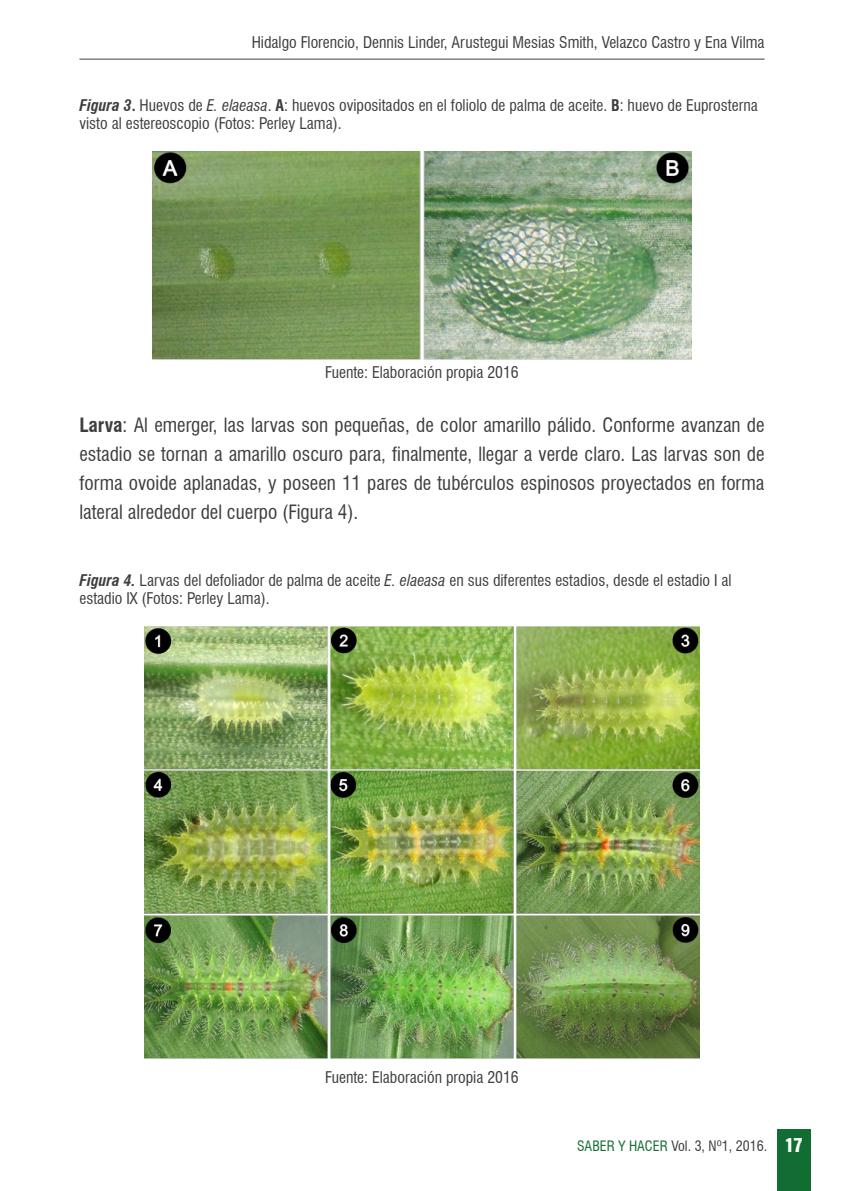
<style>
.page{position:relative;width:844px;height:1191px;background:#fff}
.page>*{position:absolute;margin:0;border:0;box-sizing:border-box;transform-origin:0 0}
.Cuerpo_de_texto{font:condensed 19.25px/28.9px "Swiss 721 BT";color:#3e3e3f;text-align:justify}
.Figura{font:condensed 15.75px/18px "Swiss 721 BT";color:#3e3e3f}
.fuente{font:condensed 15.75px "Swiss 721 BT";color:#3e3e3f}
.t1{font:condensed 14px "Swiss 721 BT";color:#3e3e3f}
.s1{font-weight:700;font-style:italic}
.s2{font-weight:700}
.s3{font-style:italic}
.s4{color:#126d33}
.s5{font-family:"Swiss 921 BT Regular A";font-stretch:normal;font-size:17.5px;color:#fff}
</style>
<div class="page">
<div style="left:776px;top:1129px;width:34px;height:62px;background:#126d33"></div>
<hr style="left:79px;top:59px;width:685px;height:1px;background:#3e3e3f">
<img style="left:153px;top:151px;width:538px;height:209px">
<img style="left:145px;top:626px;width:554px;height:432px">
<p class="Figura" style="left:252px;top:33px;width:514px">Hidalgo Florencio, Dennis Linder, Arustegui Mesias Smith, Velazco Castro y Ena Vilma</p>
<p class="Figura" style="left:79px;top:96px;width:680px"><span class="s1">Figura 3</span><span class="s2">.</span> Huevos de <span class="s3">E. elaeasa</span>. <span class="s2">A</span>: huevos ovipositados en el foliolo de palma de aceite. <span class="s2">B</span>: huevo de Euprosterna visto al estereoscopio (Fotos: Perley Lama).</p>
<p class="fuente" style="left:325px;top:363px;width:195px">Fuente: Elaboración propia 2016</p>
<p class="Cuerpo_de_texto" style="left:79px;top:410px;width:686px"><span class="s2">Larva</span>: Al emerger, las larvas son pequeñas, de color amarillo pálido. Conforme avanzan de estadio se tornan a amarillo oscuro para, finalmente, llegar a verde claro. Las larvas son de forma ovoide aplanadas, y poseen 11 pares de tubérculos espinosos proyectados en forma lateral alrededor del cuerpo (Figura 4).</p>
<p class="Figura" style="left:79px;top:571px;width:653px"><span class="s1">Figura 4.</span> Larvas del defoliador de palma de aceite <span class="s3">E. elaeasa</span> en sus diferentes estadios, desde el estadio I al estadio IX (Fotos: Perley Lama).</p>
<p class="fuente" style="left:325px;top:1067px;width:195px">Fuente: Elaboración propia 2016</p>
<p class="t1" style="left:577px;top:1137px;width:227px"><span class="s4">SABER Y HACER</span> Vol. 3, Nº1, 2016. <span class="s5">17</span></p>
</div>
